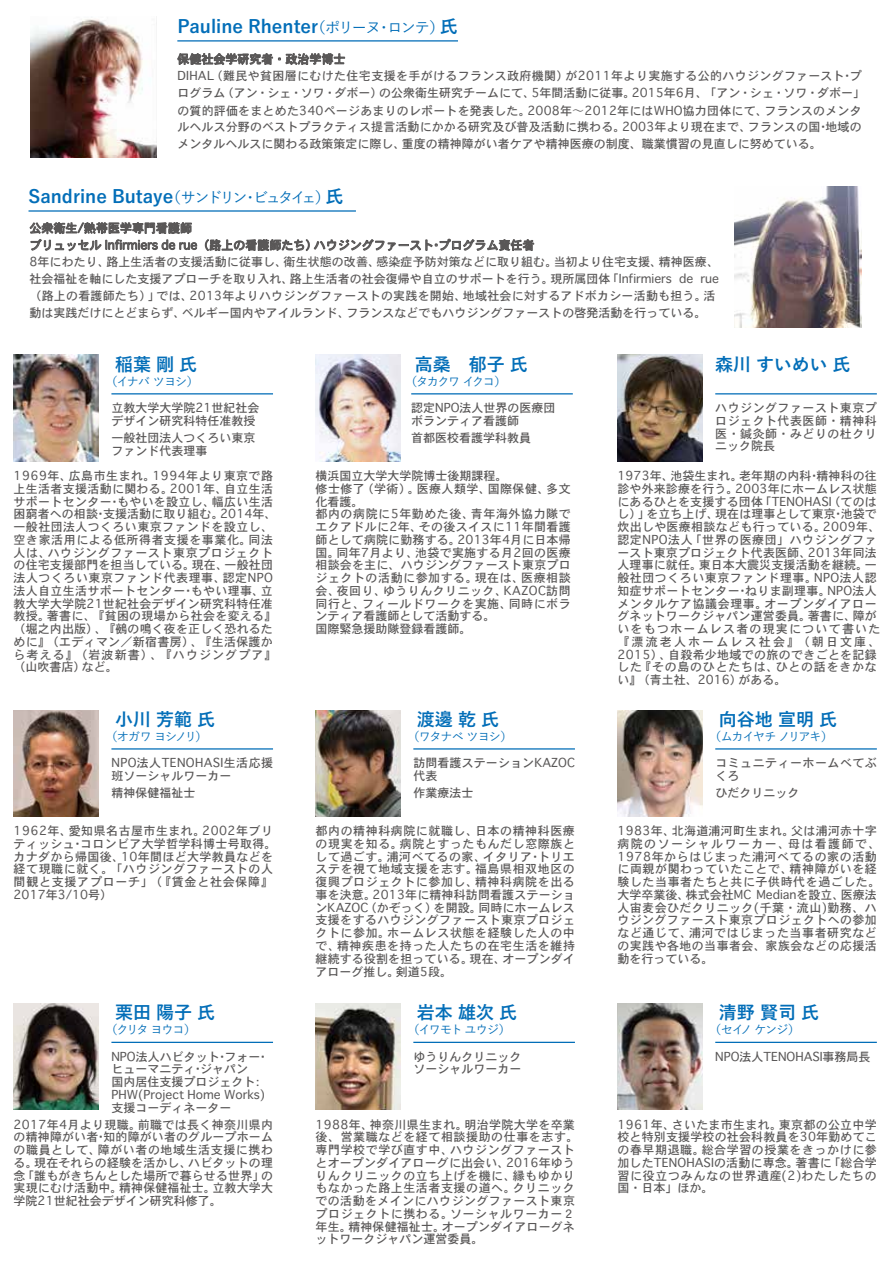
<style>
.page{position:relative;width:893px;height:1263px;background:#fff}
.page>*{position:absolute;margin:0;border:0;box-sizing:border-box;transform-origin:0 0}
.t1{font:700 18px "Yu Go";color:#036eb8}
.t2{font:500 15px "Yu Go";color:#036eb8}
.t3{font:12px/12.8px "Osaka";letter-spacing:.015em;color:#595757}
.t4{font:12px/12.8px "Osaka";letter-spacing:.035em;color:#595757}
.t5{font:12px/12.8px "Osaka";letter-spacing:.045em;color:#595757}
.t6{font:12px/12.8px "Osaka";letter-spacing:.04em;color:#595757}
.t7{font:500 12px "Yu Go";letter-spacing:-.105em;color:#036eb8}
.s1{font-weight:700;font-size:18px}
.s2{font-family:"Yu Go";font-weight:500}
.s3{font-weight:500;font-size:15px}
</style>
<div class="page">
<img style="left:734px;top:187px;width:128px;height:140px">
<svg style="left:29px;top:222px;width:168px;height:29px"></svg>
<svg style="left:205px;top:239px;width:329px;height:12px"></svg>
<hr style="left:29px;top:210px;width:327px;height:2px;background:#036eb8">
<img style="left:31px;top:19px;width:125px;height:138px">
<hr style="left:177px;top:40px;width:281px;height:2px;background:#036eb8">
<svg style="left:177px;top:53px;width:168px;height:12px"></svg>
<img style="left:14px;top:355px;width:85px;height:106px">
<hr style="left:111px;top:393px;width:162px;height:1px;background:#036eb8">
<img style="left:316px;top:355px;width:85px;height:106px">
<hr style="left:411px;top:393px;width:162px;height:1px;background:#036eb8">
<img style="left:14px;top:710px;width:85px;height:106px">
<hr style="left:111px;top:748px;width:162px;height:1px;background:#036eb8">
<img style="left:617px;top:355px;width:85px;height:106px">
<hr style="left:715px;top:393px;width:162px;height:1px;background:#036eb8">
<img style="left:316px;top:710px;width:85px;height:106px">
<hr style="left:413px;top:748px;width:162px;height:1px;background:#036eb8">
<img style="left:617px;top:710px;width:85px;height:106px">
<hr style="left:715px;top:748px;width:162px;height:1px;background:#036eb8">
<img style="left:14px;top:1003px;width:85px;height:107px">
<hr style="left:111px;top:1042px;width:162px;height:1px;background:#036eb8">
<img style="left:316px;top:1003px;width:85px;height:107px">
<hr style="left:413px;top:1042px;width:162px;height:1px;background:#036eb8">
<img style="left:617px;top:1003px;width:85px;height:107px">
<hr style="left:715px;top:1042px;width:162px;height:1px;background:#036eb8">
<h1 class="t1" style="left:311px;top:16px;width:9px">r</h1>
<p class="t2" style="left:429px;top:13px;width:30px">）<span class="s1">氏</span></p>
<p class="t3" style="left:177px;top:50px;width:689px;line-height:17px">保健社会学研究者・政治学博士<br>DIHAL（難民や貧困層にむけた住宅支援を手がけるフランス政府機関）が2011年より実施する公的ハウジングファースト・プログラム（アン・シェ・ソワ・ダボー）の公衆衛生研究チームにて、5年間活動に従事。2015年6月、「アン・シェ・ソワ・ダボー」の質的評価をまとめた340ページあまりのレポートを発表した。2008年<span class="s2">～</span>2012年にはWHO協力団体にて、フランスのメンタルヘルス分野のベストプラクティス提言活動にかかる研究及び普及活動に携わる。2003年より現在まで、フランスの国・地域のメンタルヘルスに関わる政策策定に際し、重度の精神障がい者ケアや精神医療の制度、職業慣習の見直しに努めている。</p>
<h1 class="t1" style="left:177px;top:16px;width:254px">Pauline Rhente<span class="s3">（ポリーヌ・ロンテ</span></h1>
<h1 class="t1" style="left:29px;top:186px;width:316px">Sandrine Butaye<span class="s3">（サンドリン・ビュタイェ）</span>氏</h1>
<p class="t3" style="left:30px;top:219px;width:691px;line-height:17px">公衆衛生/熱帯医学専門看護師<br>ブリュッセル Infirmiers de rue（路上の看護師たち）ハウジングファースト・プログラム責任者<br>8年にわたり、路上生活者の支援活動に従事し、衛生状態の改善、感染症予防対策などに取り組む。当初より住宅支援、精神医療、社会福祉を軸にした支援アプローチを取り入れ、路上生活者の社会復帰や自立のサポートを行う。現所属団体「Infirmiers de rue（路上の看護師たち）」では、2013年よりハウジングファーストの実践を開始、地域社会に対するアドボカシー活動も担う。活動は実践だけにとどまらず、ベルギー国内やアイルランド、フランスなどでもハウジングファーストの啓発活動を行っている。</p>
<h1 class="t1" style="left:415px;top:354px;width:115px">高桑　郁子 氏</h1>
<p class="t7" style="left:405px;top:370px;width:103px">（タカクワ イクコ）</p>
<p class="t3" style="left:411px;top:401px;width:146px">認定NPO法人世界の医療団ボランティア看護師</p>
<p class="t3" style="left:411px;top:431px;width:121px">首都医校看護学科教員</p>
<h1 class="t1" style="left:115px;top:354px;width:84px">稲葉 剛 氏</h1>
<p class="t7" style="left:105px;top:370px;width:95px">（イナバ ツヨシ）</p>
<p class="t3" style="left:111px;top:401px;width:150px">立教大学大学院21世紀社会デザイン研究科特任准教授</p>
<p class="t3" style="left:111px;top:431px;width:146px">一般社団法人つくろい東京ファンド代表理事</p>
<p class="t3" style="left:14px;top:469px;width:265px">1969年、広島市生まれ。1994年より東京で路上生活者支援活動に関わる。2001年、自立生活サポートセンター・もやいを設立し、幅広い生活困窮者への相談・支援活動に取り組む。2014年、一般社団法人つくろい東京ファンドを設立し、空き家活用による低所得者支援を事業化。同法人は、ハウジングファースト東京プロジェクトの住宅支援部門を担当している。現在、一般社団法人つくろい東京ファンド代表理事、認定NPO法人自立生活サポートセンター・もやい理事、立教大学大学院21世紀社会デザイン研究科特任准教授。著書に、『貧困の現場から社会を変える』（堀之内出版）、『鵺の鳴く夜を正しく恐れるために』（エディマン／新宿書房）、『生活保護から考える』（岩波新書）、『ハウジングプア』（山吹書店）など。</p>
<p class="t3" style="left:316px;top:469px;width:257px">横浜国立大学大学院博士後期課程。<br>修士修了（学術）。医療人類学、国際保健、多文化看護。<br>都内の病院に5年勤めた後、青年海外協力隊でエクアドルに2年、その後スイスに11年間看護師として病院に勤務する。2013年4月に日本帰国。同年7月より、池袋で実施する月2回の医療相談会を主に、ハウジングファースト東京プロジェクトの活動に参加する。現在は、医療相談会、夜回り、ゆうりんクリニック、KAZOC訪問同行と、フィールドワークを実施、同時にボランティア看護師として活動する。<br>国際緊急援助隊登録看護師。</p>
<h1 class="t1" style="left:115px;top:709px;width:102px">小川 芳範 氏</h1>
<p class="t7" style="left:105px;top:725px;width:104px">（オガワ ヨシノリ）</p>
<p class="t4" style="left:111px;top:756px;width:163px">NPO法人TENOHASI生活応援班ソーシャルワーカー</p>
<p class="t3" style="left:111px;top:786px;width:86px">精神保健福祉士</p>
<p class="t6" style="left:14px;top:824px;width:264px">1962年、愛知県名古屋市生まれ。2002年ブリティッシュ・コロンビア大学哲学科博士号取得。カナダから帰国後、10年間ほど大学教員などを経て現職に就く。「ハウジングファーストの人間観と支援アプローチ」（『賃金と社会保障』<br>2017年3/10号）</p>
<h1 class="t1" style="left:115px;top:1002px;width:102px">栗田 陽子 氏</h1>
<p class="t7" style="left:105px;top:1019px;width:92px">（クリタ ヨウコ）</p>
<p class="t3" style="left:111px;top:1049px;width:159px">NPO法人ハビタット・フォー・ヒューマニティ・ジャパン<br>国内居住支援プロジェクト：<br>PHW(Project Home Works)支援コーディネーター</p>
<p class="t3" style="left:14px;top:1117px;width:261px;text-align:justify">2017年4月より現職。前職では長く神奈川県内の精神障がい者・知的障がい者のグループホームの職員として、障がい者の地域生活支援に携わる。現在それらの経験を活かし、ハビタットの理念「誰もがきちんとした場所で暮らせる世界」の実現にむけ活動中。精神保健福祉士。立教大学大学院21世紀社会デザイン研究科修了。</p>
<h1 class="t1" style="left:417px;top:709px;width:84px">渡邊 乾 氏</h1>
<p class="t7" style="left:407px;top:725px;width:107px">（ワタナベ ツヨシ）</p>
<p class="t3" style="left:413px;top:756px;width:163px">訪問看護ステーションKAZOC代表</p>
<p class="t3" style="left:413px;top:786px;width:61px">作業療法士</p>
<p class="t3" style="left:316px;top:824px;width:261px;text-align:justify">都内の精神科病院に就職し、日本の精神科医療の現実を知る。病院とすったもんだし窓際族として過ごす。浦河べてるの家、イタリア・トリエステを視て地域支援を志す。福島県相双地区の復興プロジェクトに参加し、精神科病院を出る事を決意。2013年に精神科訪問看護ステーションKAZOC（かぞっく）を開設。同時にホームレス支援をするハウジングファースト東京プロジェクトに参加。ホームレス状態を経験した人の中で、精神疾患を持った人たちの在宅生活を維持継続する役割を担っている。現在、オープンダイアローグ推し。剣道5段。</p>
<h1 class="t1" style="left:417px;top:1002px;width:102px">岩本 雄次 氏</h1>
<p class="t7" style="left:407px;top:1019px;width:105px">（イワモト ユウジ）</p>
<p class="t3" style="left:413px;top:1049px;width:109px">ゆうりんクリニックソーシャルワーカー</p>
<p class="t5" style="left:316px;top:1117px;width:265px">1988年、神奈川県生まれ。明治学院大学を卒業後、営業職などを経て相談援助の仕事を志す。専門学校で学び直す中、ハウジングファーストとオープンダイアローグに出会い、2016年ゆうりんクリニックの立ち上げを機に、縁もゆかりもなかった路上生活者支援の道へ。クリニックでの活動をメインにハウジングファースト東京プロジェクトに携わる。ソーシャルワーカー２年生。精神保健福祉士。オープンダイアローグネットワークジャパン運営委員。</p>
<h1 class="t1" style="left:715px;top:354px;width:137px">森川 すいめい 氏</h1>
<p class="t3" style="left:715px;top:401px;width:163px;text-align:justify">ハウジングファースト東京プロジェクト代表医師・精神科医・鍼灸師・みどりの杜クリニック院長</p>
<p class="t3" style="left:617px;top:469px;width:261px;text-align:justify">1973年、池袋生まれ。老年期の内科・精神科の往診や外来診療を行う。2003年にホームレス状態にあるひとを支援する団体「TENOHAS（てのは</p>
<p class="t3" style="left:617px;top:495px;width:265px;text-indent:211px">I<br>し）」を立ち上げ、現在は理事として東京・池袋で炊出しや医療相談なども行っている。2009年、認定NPO法人「世界の医療団」ハウジングファースト東京プロジェクト代表医師、2013年同法人理事に就任。東日本大震災支援活動を継続。一般社団つくろい東京ファンド理事。NPO法人認知症サポートセンター・ねりま副理事。NPO法人メンタルケア協議会理事。オープンダイアローグネットワークジャパン運営委員。著書に、障がいをもつホームレス者の現実について書いた『漂流老人ホームレス社会』（朝日文庫、<br>2015）、自殺希少地域での旅のできごとを記録した『その島のひとたちは、ひとの話をきかない』（青土社、2016）がある。</p>
<h1 class="t1" style="left:719px;top:709px;width:120px">向谷地 宣明 氏</h1>
<p class="t7" style="left:709px;top:725px;width:125px">（ムカイヤチ ノリアキ）</p>
<p class="t6" style="left:715px;top:756px;width:163px">コミュニティーホームべてぶくろ</p>
<p class="t3" style="left:715px;top:786px;width:85px">ひだクリニック</p>
<p class="t4" style="left:617px;top:824px;width:265px">1983年、北海道浦河町生まれ。父は浦河赤十字病院のソーシャルワーカー、母は看護師で、<br>1978年からはじまった浦河べてるの家の活動に両親が関わっていたことで、精神障がいを経験した当事者たちと共に子供時代を過ごした。大学卒業後、株式会社MC Medianを設立、医療法人宙麦会ひだクリニック(千葉・流山)勤務、ハウジングファースト東京プロジェクトへの参加など通じて、浦河ではじまった当事者研究などの実践や各地の当事者会、家族会などの応援活動を行っている。</p>
<h1 class="t1" style="left:719px;top:1002px;width:102px">清野 賢司 氏</h1>
<p class="t7" style="left:709px;top:1019px;width:92px">（セイノ ケンジ）</p>
<p class="t3" style="left:715px;top:1049px;width:157px">NPO法人TENOHASI事務局長</p>
<p class="t3" style="left:617px;top:1117px;width:261px;text-align:justify">1961年、さいたま市生まれ。東京都の公立中学校と特別支援学校の社会科教員を30年勤めてこの春早期退職。総合学習の授業をきっかけに参加したTENOHASIの活動に専念。著書に「総合学習に役立つみんなの世界遺産(2)わたしたちの国・日本」ほか。</p>
</div>
